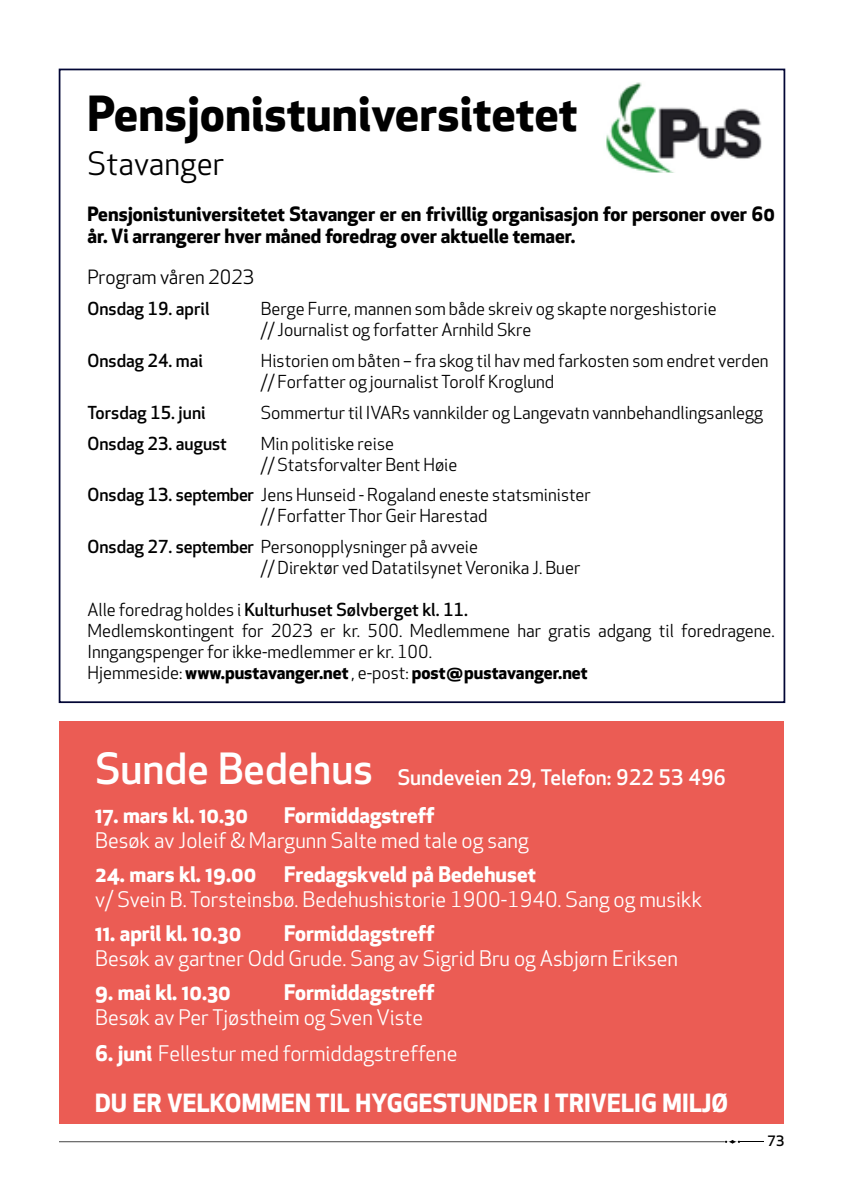
<style>
.page{position:relative;width:844px;height:1191px;background:#fff}
.page>*{position:absolute;margin:0;border:0;box-sizing:border-box;transform-origin:0 0}
.Tittel{font:47.25px "Apex New PS Bold Tabular";letter-spacing:.005em;color:#000}
.Bildetekst{font:42px "Apex New PS Medium Tabular";color:#fff}
.Tittel-2{font:31.5px "Apex New PS Book Tabular";letter-spacing:.005em;color:#000}
.Bildetekst-2{font:700 24.5px "Apex New";letter-spacing:.01em;color:#fff}
.t1{font:700 23.1px "Times New Roman";color:#000}
.Bildetekst-3{font:21px "Apex New PS Book Tabular";color:#fff}
.Bildetekst-4{font:700 21px "Apex New";color:#fff}
.Bildetekst-5{font:21px "Apex New PS Medium Tabular";color:#fff}
.skjematekst{font:700 19.25px/22.8px "Apex New";color:#000}
.skjematekst-2{font:19.25px "Apex New PS Book Tabular";color:#000}
.skjematekst-3{font:17.5px/21px "Apex New PS Book Tabular";color:#000}
.skjematekst-4{font:17.5px "Apex New PS Medium Tabular";color:#000}
.skjematekst-5{font:700 17.5px "Apex New";color:#000}
.t2{font:14px "Apex New PS Medium Tabular";color:#000}
.s1{font-family:"Apex New PS Medium Tabular"}
.s2{font-family:"Apex New PS Book Tabular"}
.s3{font-family:"Apex New PS Book Tabular";font-weight:400}
.s4{font-family:"Apex New";font-weight:700}
</style>
<div class="page">
<svg style="left:724px;top:1140px;width:39px;height:3px"></svg>
<hr style="left:60px;top:1141px;width:664px;height:1px;background:#000">
<div style="left:60px;top:721px;width:724px;height:403px;background:#eb5c54"></div>
<img style="left:606px;top:82px;width:156px;height:91px">
<p class="Tittel" style="left:87px;top:86px;width:491px">Pensjonistuniversitetet</p>
<p class="Tittel-2" style="left:87px;top:146px;width:138px">Stavanger</p>
<p class="skjematekst" style="left:87px;top:203px;width:688px">Pensjonistuniversitetet Stavanger er en frivillig organisasjon for personer over 60 år. Vi arrangerer hver måned foredrag over aktuelle temaer.</p>
<p class="skjematekst-2" style="left:87px;top:266px;width:168px">Program våren 2023</p>
<p class="skjematekst-4" style="left:87px;top:298px;width:123px">Onsdag 19. april</p>
<p class="skjematekst-3" style="left:261px;top:298px;width:457px">Berge Furre, mannen som både skreiv og skapte norgeshistorie</p>
<p class="skjematekst-3" style="left:261px;top:319px;width:272px">// Journalist og forfatter Arnhild Skre</p>
<p class="skjematekst-4" style="left:87px;top:350px;width:117px">Onsdag 24. mai</p>
<p class="skjematekst-3" style="left:261px;top:350px;width:509px">Historien om båten – fra skog til hav med farkosten som endret verden</p>
<p class="skjematekst-3" style="left:261px;top:371px;width:295px">// Forfatter og journalist Torolf Kroglund</p>
<p class="skjematekst-4" style="left:87px;top:402px;width:120px">Torsdag 15. juni</p>
<p class="skjematekst-3" style="left:261px;top:402px;width:503px">Sommertur til IVARs vannkilder og Langevatn vannbehandlingsanlegg</p>
<p class="skjematekst-4" style="left:87px;top:433px;width:141px">Onsdag 23. august</p>
<p class="skjematekst-3" style="left:261px;top:433px;width:135px">Min politiske reise</p>
<p class="skjematekst-3" style="left:261px;top:454px;width:198px">// Statsforvalter Bent Høie</p>
<p class="skjematekst-3" style="left:87px;top:485px;width:505px"><span class="s1">Onsdag 13. september</span> Jens Hunseid - Rogaland eneste statsminister</p>
<p class="skjematekst-3" style="left:261px;top:506px;width:228px">// Forfatter Thor Geir Harestad</p>
<p class="skjematekst-3" style="left:87px;top:537px;width:392px"><span class="s1">Onsdag 27. september</span> Personopplysninger på avveie</p>
<p class="skjematekst-3" style="left:261px;top:558px;width:321px">// Direktør ved Datatilsynet Veronika J. Buer</p>
<p class="skjematekst-4" style="left:87px;top:600px;width:382px"><span class="s2">Alle foredrag holdes i</span> Kulturhuset Sølvberget kl. 11.</p>
<p class="skjematekst-3" style="left:87px;top:621px;width:688px">Medlemskontingent for 2023 er kr. 500. Medlemmene har gratis adgang til foredragene.<br>Inngangspenger for ikke-medlemmer er kr. 100.</p>
<p class="skjematekst-5" style="left:87px;top:662px;width:501px"><span class="s3">Hjemmeside:</span> www.pustavanger.net <span class="s3">, e-post:</span> post@pustavanger.net</p>
<p class="t1" style="left:628px;top:334px;width:214px">Berge Furre, mannen</p>
<p class="Bildetekst" style="left:95px;top:745px;width:279px">Sunde Bedehus</p>
<p class="Bildetekst-4" style="left:95px;top:803px;width:154px">17. mars kl. 10.30</p>
<p class="Bildetekst-4" style="left:284px;top:803px;width:151px">Formiddagstreff</p>
<p class="Bildetekst-3" style="left:95px;top:828px;width:435px">Besøk av Joleif &amp; Margunn Salte med tale og sang</p>
<p class="Bildetekst-4" style="left:95px;top:862px;width:163px">24. mars kl. 19.00</p>
<p class="Bildetekst-4" style="left:284px;top:862px;width:253px">Fredagskveld på Bedehuset</p>
<p class="Bildetekst-3" style="left:95px;top:887px;width:608px">v/ Svein B. Torsteinsbø. Bedehushistorie 1900-1940. Sang og musikk</p>
<p class="Bildetekst-4" style="left:95px;top:921px;width:148px">11. april kl. 10.30</p>
<p class="Bildetekst-4" style="left:284px;top:921px;width:151px">Formiddagstreff</p>
<p class="Bildetekst-3" style="left:95px;top:946px;width:584px">Besøk av gartner Odd Grude. Sang av Sigrid Bru og Asbjørn Eriksen</p>
<p class="Bildetekst-4" style="left:95px;top:980px;width:137px">9. mai kl. 10.30</p>
<p class="Bildetekst-4" style="left:284px;top:980px;width:151px">Formiddagstreff</p>
<p class="Bildetekst-3" style="left:95px;top:1005px;width:329px">Besøk av Per Tjøstheim og Sven Viste</p>
<p class="Bildetekst-3" style="left:95px;top:1041px;width:363px"><span class="s4">6. juni</span> Fellestur med formiddagstreffene</p>
<p class="Bildetekst-2" style="left:95px;top:1088px;width:634px">DU ER VELKOMMEN TIL HYGGESTUNDER I TRIVELIG MILJØ</p>
<p class="Bildetekst-5" style="left:397px;top:765px;width:330px">Sundeveien 29, Telefon: 922 53 496</p>
<p class="t2" style="left:767px;top:1132px;width:18px">73</p>
</div>
